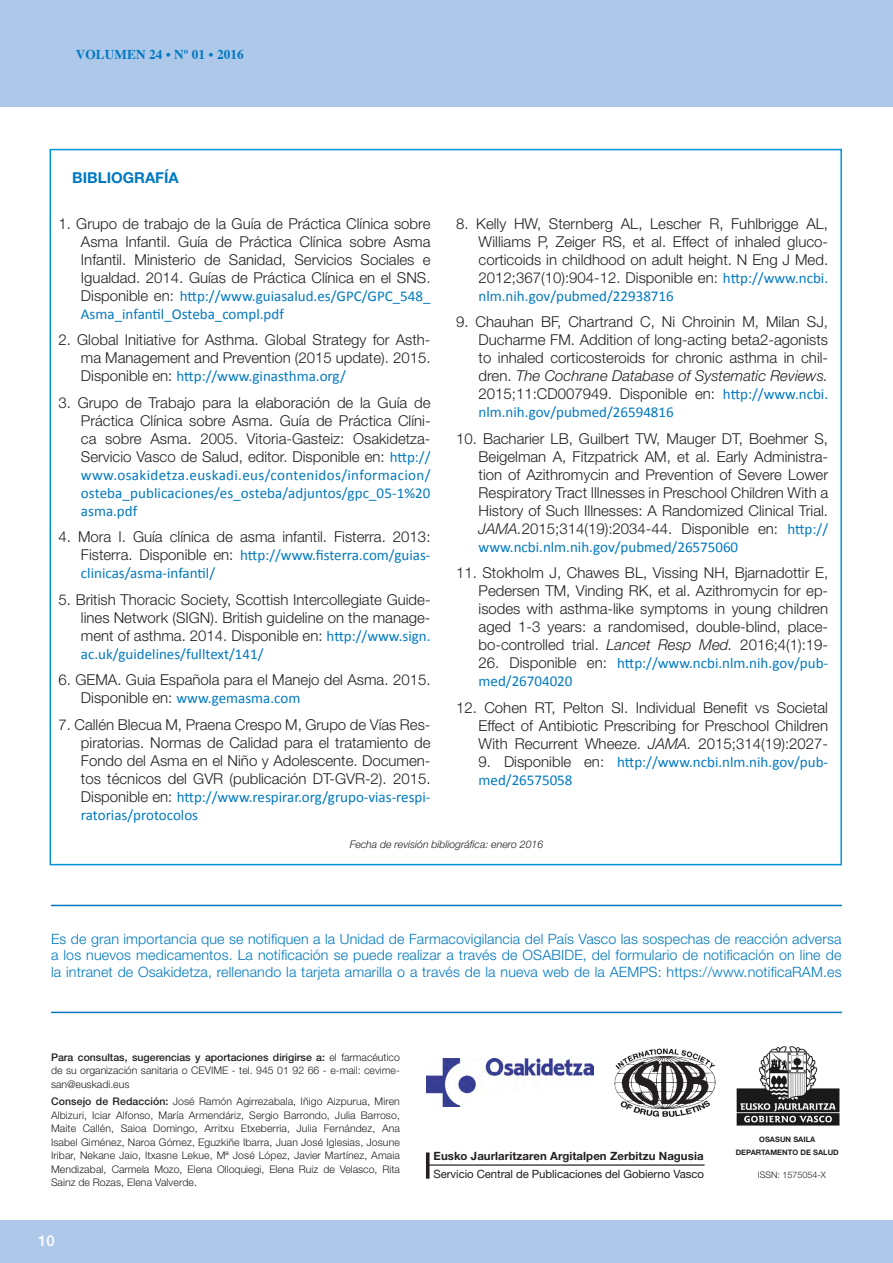
<style>
.page{position:relative;width:893px;height:1263px;background:#fff}
.page>*{position:absolute;margin:0;border:0;box-sizing:border-box;transform-origin:0 0}
.t1{font:300 15px/18px "Helvetica Neue";color:#231f20;text-align:justify}
.t2{font:15px/18px "Calibri";color:#0079c1}
.t3{font:700 15px "Helvetica Neue";color:#0079c1}
.t4{font:500 15px "Helvetica Neue";color:#fff}
.t5{font:300 14.25px/16.5px "Helvetica Neue";letter-spacing:.01em;color:#0079c1;text-align:justify}
.t6{font:700 13.5px "Times";letter-spacing:.01em;color:#0079c1}
.t7{font:11.4px "Helvetica Neue";letter-spacing:-.005em;color:#231f20}
.t8{font:700 11.4px "Helvetica Neue";letter-spacing:.005em;color:#231f20}
.t9{font:300 10.5px/13.5px "Helvetica Neue LT Std";color:#231f20}
.t10{font:500 10.5px "Helvetica Neue";color:#231f20}
.t11{font:italic 300 10.5px "Helvetica Neue";color:#231f20}
.t12{font:300 9px "Helvetica Neue LT Std";color:#231f20}
.t13{font:700 7.5px/13.2px "Helvetica Neue";letter-spacing:.005em;color:#231f20;text-align:center}
.s1{font-family:"Helvetica Neue";font-weight:300;color:#231f20}
.s2{font-family:"Calibri";font-weight:400;color:#0079c1}
.s3{font-style:italic}
.s4{font-family:"Helvetica Neue LT Std";font-weight:300}
.s5{font-family:"Helvetica Neue";font-weight:500}
</style>
<div class="page">
<div style="left:0;top:0;width:893px;height:106px;background:#adc8e9"></div>
<div style="left:0;top:1220px;width:893px;height:43px;background:#adc8e9"></div>
<img style="left:426px;top:1059px;width:168px;height:47px">
<img style="left:614px;top:1048px;width:102px;height:69px">
<hr style="left:428px;top:1164px;width:277px;height:2px;background:#231f20">
<svg style="left:426px;top:1152px;width:4px;height:27px"></svg>
<img style="left:736px;top:1046px;width:104px;height:80px">
<hr style="left:51px;top:1012px;width:791px;height:1px;background:#0079c1">
<hr style="left:51px;top:905px;width:791px;height:1px;background:#0079c1">
<p class="t6" style="left:76px;top:42px;width:169px">VOLUMEN 24 • Nº 01 • 2016</p>
<p class="t3" style="left:72px;top:169px;width:108px">BIBLIOGRAFÍA</p>
<p class="t1" style="left:81px;top:214px;width:351px;text-indent:-22px">1. Grupo de trabajo de la Guía de Práctica Clínica sobre Asma Infantil. Guía de Práctica Clínica sobre Asma Infantil. Ministerio de Sanidad, Servicios Sociales e Igualdad. 2014. Guías de Práctica Clínica en el SNS.</p>
<p class="t2" style="left:81px;top:287px;width:351px"><span class="s1">Disponible en:</span> http://www.guiasalud.es/GPC/GPC_548_<br>Asma_infantil_Osteba_compl.pdf</p>
<p class="t1" style="left:58px;top:331px;width:374px;text-align:right">2. Global Initiative for Asthma. Global Strategy for Asth&shy;ma Management and Prevention (2015 update). 2015.</p>
<p class="t2" style="left:81px;top:367px;width:267px"><span class="s1">Disponible en:</span> http://www.ginasthma.org/</p>
<p class="t1" style="left:81px;top:393px;width:351px;text-indent:-22px">3. Grupo de Trabajo para la elaboración de la Guía de Práctica Clínica sobre Asma. Guía de Práctica Clíni&shy;ca sobre Asma. 2005. Vitoria-Gasteiz: Osakidetza-Servicio Vasco de Salud, editor. Disponible en: <span class="s2">http://</span></p>
<p class="t2" style="left:81px;top:466px;width:351px;text-align:justify">www.osakidetza.euskadi.eus/contenidos/informacion/ osteba_publicaciones/es_osteba/adjuntos/gpc_05-1%20 asma.pdf</p>
<p class="t1" style="left:58px;top:528px;width:374px">4. Mora I. Guía clínica de asma infantil. Fisterra. 2013:</p>
<p class="t2" style="left:81px;top:546px;width:351px"><span class="s1">Fisterra. Disponible en:</span> http://www.fisterra.com/guias&shy;clinicas/asma-infantil/</p>
<p class="t1" style="left:81px;top:590px;width:351px;text-indent:-22px">5. British Thoracic Society, Scottish Intercollegiate Guide&shy;lines Network (SIGN). British guideline on the manage&shy;ment of asthma. 2014. Disponible en: <span class="s2">http://www.sign.</span></p>
<p class="t2" style="left:81px;top:645px;width:184px">ac.uk/guidelines/fulltext/141/</p>
<p class="t1" style="left:58px;top:671px;width:374px">6. GEMA. Guia Española para el Manejo del Asma. 2015.</p>
<p class="t2" style="left:81px;top:689px;width:221px"><span class="s1">Disponible en:</span> www.gemasma.com</p>
<p class="t1" style="left:81px;top:715px;width:351px;text-indent:-22px">7. Callén Blecua M, Praena Crespo M, Grupo de Vías Res&shy;piratorias. Normas de Calidad para el tratamiento de Fondo del Asma en el Niño y Adolescente. Documen&shy;tos técnicos del GVR (publicación DT-GVR-2). 2015.</p>
<p class="t2" style="left:81px;top:788px;width:351px"><span class="s1">Disponible en:</span> http://www.respirar.org/grupo-vias-respi&shy;ratorias/protocolos</p>
<p class="t1" style="left:479px;top:214px;width:351px;text-indent:-22px">8. Kelly HW, Sternberg AL, Lescher R, Fuhlbrigge AL, Williams P, Zeiger RS, et al. Effect of inhaled gluco&shy;corticoids in childhood on adult height. N Eng J Med.<br>2012;367(10):904-12. Disponible en: <span class="s2">http://www.ncbi.</span></p>
<p class="t2" style="left:479px;top:287px;width:197px">nlm.nih.gov/pubmed/22938716</p>
<p class="t1" style="left:479px;top:313px;width:351px;text-indent:-22px">9. Chauhan BF, Chartrand C, Ni Chroinin M, Milan SJ, Ducharme FM. Addition of long-acting beta2-agonists to inhaled corticosteroids for chronic asthma in chil&shy;dren. <span class="s3">The Cochrane Database of Systematic Reviews.<br></span>2015;11:CD007949. Disponible en: <span class="s2">http://www.ncbi.</span></p>
<p class="t2" style="left:479px;top:403px;width:197px">nlm.nih.gov/pubmed/26594816</p>
<p class="t1" style="left:479px;top:429px;width:351px;text-indent:-22px">10. Bacharier LB, Guilbert TW, Mauger DT, Boehmer S, Beigelman A, Fitzpatrick AM, et al. Early Administra&shy;tion of Azithromycin and Prevention of Severe Lower Respiratory Tract Illnesses in Preschool Children With a History of Such Illnesses: A Randomized Clinical Trial.<br><span class="s3">JAMA.</span>2015;314(19):2034-44. Disponible en: <span class="s2">http://</span></p>
<p class="t2" style="left:479px;top:538px;width:261px">www.ncbi.nlm.nih.gov/pubmed/26575060</p>
<p class="t1" style="left:479px;top:564px;width:351px;text-indent:-22px">11. Stokholm J, Chawes BL, Vissing NH, Bjarnadottir E, Pedersen TM, Vinding RK, et al. Azithromycin for ep&shy;isodes with asthma-like symptoms in young children aged 1-3 years: a randomised, double-blind, place&shy;bo-controlled trial. <span class="s3">Lancet Resp Med.</span> 2016;4(1):19-</p>
<p class="t2" style="left:479px;top:654px;width:351px"><span class="s1">26. Disponible en:</span> http://www.ncbi.nlm.nih.gov/pub&shy;med/26704020</p>
<p class="t1" style="left:479px;top:698px;width:351px;text-indent:-22px">12. Cohen RT, Pelton SI. Individual Benefit vs Societal Effect of Antibiotic Prescribing for Preschool Children With Recurrent Wheeze. <span class="s3">JAMA.</span> 2015;314(19):2027-</p>
<p class="t2" style="left:479px;top:753px;width:351px"><span class="s1">9. Disponible en:</span> http://www.ncbi.nlm.nih.gov/pub&shy;med/26575058</p>
<p class="t11" style="left:350px;top:838px;width:195px">Fecha de revisión bibliográfica: enero 2016</p>
<p class="t5" style="left:51px;top:930px;width:792px">Es de gran importancia que se notifiquen a la Unidad de Farmacovigilancia del País Vasco las sospechas de reacción adversa a los nuevos medicamentos. La notificación se puede realizar a través de OSABIDE, del formulario de notificación on line de la intranet de Osakidetza, rellenando la tarjeta amarilla o a través de la nueva web de la AEMPS: https://www.notificaRAM.es</p>
<p class="t10" style="left:51px;top:1051px;width:350px">Para consultas, sugerencias y aportaciones dirigirse a: <span class="s4">el farmacéutico</span></p>
<p class="t9" style="left:51px;top:1063px;width:350px">de su organización sanitaria o CEVIME - tel. 945 01 92 66 - e-mail: cevime&shy;san@euskadi.eus</p>
<p class="t9" style="left:51px;top:1095px;width:350px;text-align:justify"><span class="s5">Consejo de Redacción:</span> José Ramón Agirrezabala, Iñigo Aizpurua, Miren Albizuri, Iciar Alfonso, María Armendáriz, Sergio Barrondo, Julia Barroso, Maite Callén, Saioa Domingo, Arritxu Etxeberria, Julia Fernández, Ana Isabel Giménez, Naroa Gómez, Eguzkiñe Ibarra, Juan José Iglesias, Josune Iribar, Nekane Jaio, Itxasne Lekue, Mª José López, Javier Martínez, Amaia Mendizabal, Carmela Mozo, Elena Olloquiegi, Elena Ruiz de Velasco, Rita Sainz de Rozas, Elena Valverde.</p>
<p class="t4" style="left:38px;top:1231px;width:18px">10</p>
<p class="t13" style="left:736px;top:1133px;width:105px">OSASUN SAILA<br>DEPARTAMENTO DE SALUD</p>
<p class="t8" style="left:434px;top:1148px;width:272px">Eusko Jaurlaritzaren Argitalpen Zerbitzu Nagusia</p>
<p class="t7" style="left:434px;top:1167px;width:272px">Servicio Central de Publicaciones del Gobierno Vasco</p>
<p class="t12" style="left:758px;top:1169px;width:70px">ISSN: 1575054-X</p>
</div>
